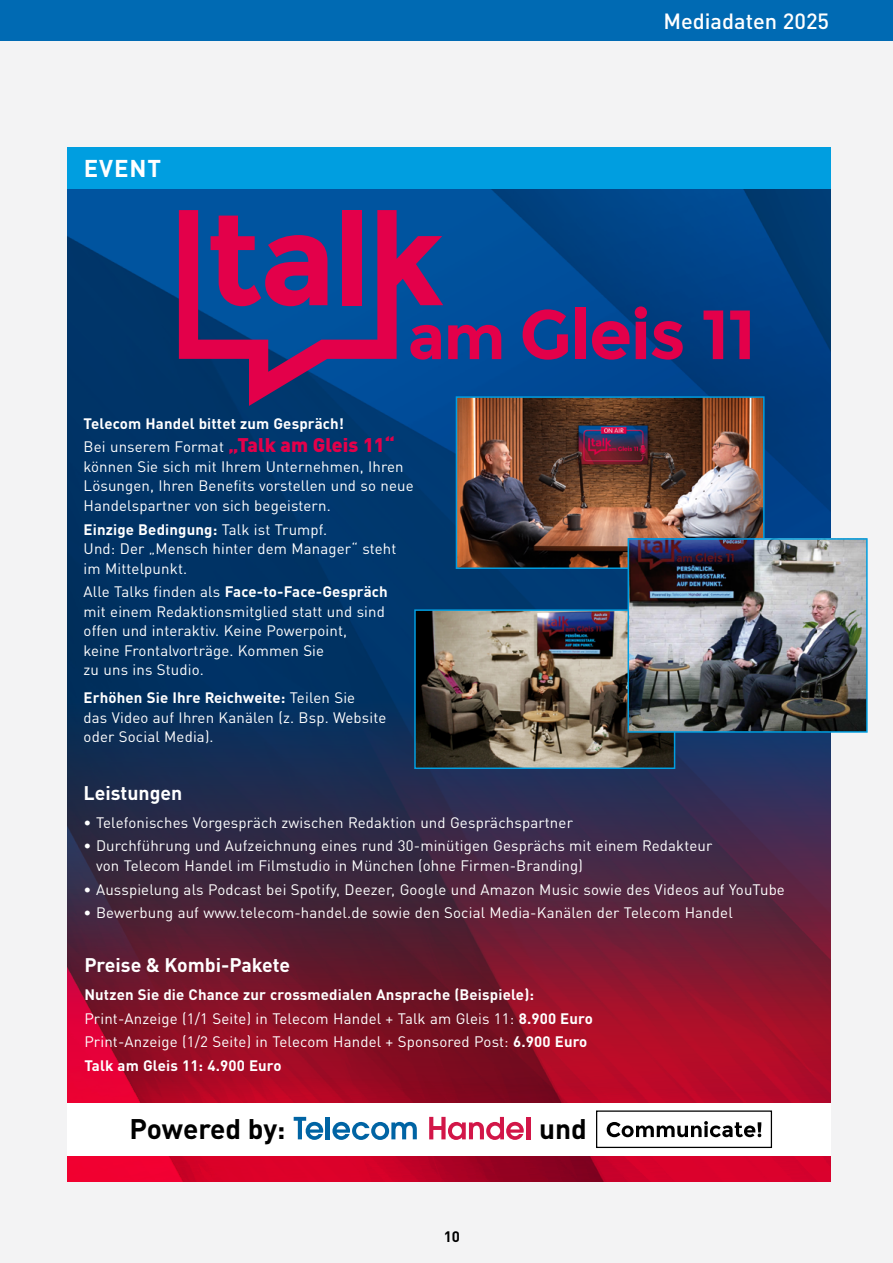
<style>
.page{position:relative;width:893px;height:1263px;background:#fff}
.page>*{position:absolute;margin:0;border:0;box-sizing:border-box;transform-origin:0 0}
.t1{font:700 69.6px "Montserrat";letter-spacing:-.02em;color:#e3004a}
.t2{font:700 28.05px "DINOT";color:#000}
.t3{font:700 24px "DINOT";letter-spacing:.04em;color:#fff}
.t4{font:500 21.75px "DINOT";color:#fff}
.t5{font:700 19.5px "DINOT";color:#fff}
.t6{font:15px/19.5px "DINOT";letter-spacing:.01em;color:#fff}
.t7{font:700 15px/23.7px "DINOT";letter-spacing:.01em;color:#fff}
.t8{font:700 15px "DINOT";color:#000}
.s1{font-size:62.7px}
.s2{font-weight:400}
.s3{font-weight:900;font-size:19.5px;color:#e3004a}
.s4{font-weight:700}
</style>
<div class="page">
<div style="left:0;top:0;width:893px;height:66px;background:#f3f3f4"></div>
<div style="left:0;top:0;width:893px;height:41px;background:#006ab3"></div>
<img style="left:66px;top:189px;width:765px;height:553px">
<svg style="left:66px;top:742px;width:765px;height:440px;background:#6b1f3b"></svg>
<div style="left:35px;top:147px;width:826px;height:42px;background:#009ee0"></div>
<svg style="left:179px;top:210px;width:264px;height:196px;background:#5b2d75"></svg>
<div style="left:0;top:1103px;width:869px;height:53px;background:#fff"></div>
<svg style="left:294px;top:1117px;width:29px;height:23px"></svg>
<hr style="left:326px;top:1117px;width:4px;height:22px;background:#0064a4">
<svg style="left:332px;top:1122px;width:85px;height:18px"></svg>
<svg style="left:429px;top:1117px;width:95px;height:23px"></svg>
<hr style="left:526px;top:1117px;width:4px;height:22px;background:#d21648">
<div style="left:596px;top:1110px;width:176px;height:38px;border:1px solid #000"></div>
<svg style="left:607px;top:1121px;width:154px;height:16px"></svg>
<img style="left:459px;top:399px;width:303px;height:167px">
<div style="left:456px;top:396px;width:309px;height:173px;border:2px solid #009ee0"></div>
<div style="left:0;top:123px;width:66px;height:1073px;background:#f3f3f4"></div>
<div style="left:831px;top:123px;width:62px;height:1073px;background:#f3f3f4"></div>
<div style="left:0;top:1182px;width:893px;height:81px;background:#f3f3f4"></div>
<div style="left:0;top:56px;width:893px;height:91px;background:#f3f3f4"></div>
<img style="left:417px;top:612px;width:255px;height:154px">
<div style="left:414px;top:609px;width:261px;height:160px;border:2px solid #009ee0"></div>
<img style="left:630px;top:541px;width:235px;height:189px">
<div style="left:627px;top:538px;width:241px;height:195px;border:2px solid #009ee0"></div>
<h3 class="t3" style="left:84px;top:153px;width:79px">EVENT</h3>
<h3 class="t4" style="left:663px;top:7px;width:167px">Mediadaten 2025</h3>
<h1 class="t1" style="left:408px;top:293px;width:350px"><span class="s1">am</span> Gleis 11</h1>
<p class="t7" style="left:84px;top:411px;width:313px">Telecom Handel bittet zum Gespräch!<br><span class="s2">Bei unserem Format</span> <span class="s3">„Talk am Gleis 11“</span></p>
<p class="t6" style="left:84px;top:456px;width:332px">können Sie sich mit Ihrem Unternehmen, Ihren<br>Lösungen, Ihren Benefits vorstellen und so neue<br>Handelspartner von sich begeistern.</p>
<p class="t6" style="left:84px;top:519px;width:314px"><span class="s4">Einzige Bedingung:</span> Talk ist Trumpf.<br>Und: Der „Mensch hinter dem Manager“ steht im Mittelpunkt.</p>
<p class="t6" style="left:84px;top:582px;width:306px">Alle Talks finden als <span class="s4">Face-to-Face-Gespräch </span>mit einem Redaktionsmitglied statt und sind offen und interaktiv. Keine Powerpoint,<br>keine Frontalvorträge. Kommen Sie<br>zu uns ins Studio.</p>
<p class="t6" style="left:84px;top:688px;width:304px"><span class="s4">Erhöhen Sie Ihre Reichweite:</span> Teilen Sie<br>das Video auf Ihren Kanälen (z. Bsp. Website oder Social Media).</p>
<h3 class="t5" style="left:84px;top:780px;width:100px">Leistungen</h3>
<p class="t6" style="left:84px;top:812px;width:491px">• Telefonisches Vorgespräch zwischen Redaktion und Gesprächspartner</p>
<p class="t6" style="left:96px;top:836px;width:618px;text-indent:-12px">• Durchführung und Aufzeichnung eines rund 30-minütigen Gesprächs mit einem Redakteur von Telecom Handel im Filmstudio in München (ohne Firmen-Branding)</p>
<p class="t6" style="left:84px;top:879px;width:703px">• Ausspielung als Podcast bei Spotify, Deezer, Google und Amazon Music sowie des Videos auf YouTube</p>
<p class="t6" style="left:84px;top:903px;width:651px">• Bewerbung auf www.telecom-handel.de sowie den Social Media-Kanälen der Telecom Handel</p>
<h3 class="t5" style="left:84px;top:952px;width:207px">Preise &amp; Kombi-Pakete</h3>
<p class="t6" style="left:84px;top:982px;width:510px;line-height:23.7px"><span class="s4">Nutzen Sie die Chance zur crossmedialen Ansprache (Beispiele):<br></span>Print-Anzeige (1/1 Seite) in Telecom Handel + Talk am Gleis 11: <span class="s4">8.900 Euro </span>Print-Anzeige (1/2 Seite) in Telecom Handel + Sponsored Post: <span class="s4">6.900 Euro Talk am Gleis 11: 4.900 Euro</span></p>
<h2 class="t2" style="left:130px;top:1111px;width:157px">Powered by:</h2>
<h2 class="t2" style="left:539px;top:1111px;width:49px">und</h2>
<p class="t8" style="left:444px;top:1226px;width:18px">10</p>
</div>
